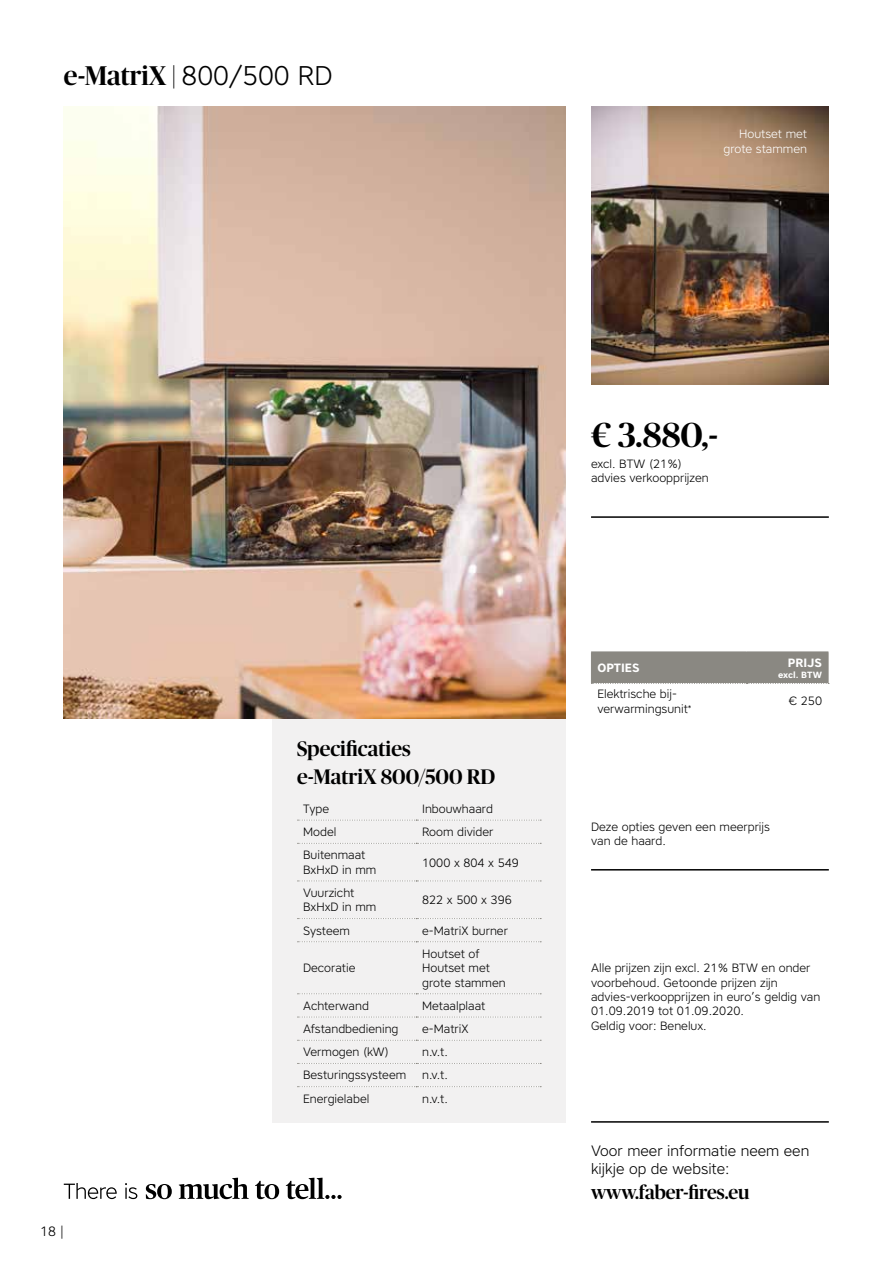
<style>
.page{position:relative;width:893px;height:1263px;background:#fff}
.page>*{position:absolute;margin:0;border:0;box-sizing:border-box;transform-origin:0 0}
.t1{font:500 34.65px "Publico Banner";color:#000}
.t2{font:500 27px "Publico Banner";color:#000}
.t3{font:500 21px/28.5px "Publico Banner";color:#000}
.t4{font:500 19.35px "Publico Banner";color:#000}
.t5{font:300 15px/18px "Core Sans A35";color:#000}
.t6{font:300 13.5px "Core Sans A35";color:#000}
.t7{font:300 12px/14.4px "Core Sans A35";color:#000}
.t8{font:300 12px/14.4px "Core Sans A35";color:#fff;text-align:right}
.t9{font:700 12px "Core Sans A65";color:#fff}
.t10{font:700 9px "Core Sans A65";color:#fff}
.s1{font-family:"Core Sans A35";font-weight:300}
</style>
<div class="page">
<hr style="left:591px;top:1121px;width:238px;height:2px;background:#000">
<svg style="left:64px;top:1178px;width:278px;height:21px"></svg>
<div style="left:272px;top:711px;width:294px;height:412px;background:#f2f1f1"></div>
<svg style="left:297px;top:820px;width:244px;height:1px"></svg>
<svg style="left:297px;top:843px;width:244px;height:1px"></svg>
<svg style="left:297px;top:880px;width:244px;height:1px"></svg>
<svg style="left:297px;top:918px;width:244px;height:1px"></svg>
<svg style="left:297px;top:941px;width:244px;height:1px"></svg>
<svg style="left:297px;top:993px;width:244px;height:1px"></svg>
<svg style="left:297px;top:1017px;width:244px;height:1px"></svg>
<svg style="left:297px;top:1040px;width:244px;height:1px"></svg>
<svg style="left:297px;top:1063px;width:244px;height:1px"></svg>
<svg style="left:297px;top:1086px;width:244px;height:1px"></svg>
<img style="left:64px;top:106px;width:502px;height:613px">
<hr style="left:591px;top:516px;width:238px;height:2px;background:#000">
<hr style="left:591px;top:869px;width:238px;height:1px;background:#000">
<hr style="left:591px;top:651px;width:156px;height:1px;background:#8a8882">
<hr style="left:747px;top:651px;width:81px;height:1px;background:#8a8882">
<div style="left:591px;top:652px;width:238px;height:32px;background:#8a8882"></div>
<img style="left:591px;top:106px;width:238px;height:278px">
<h2 class="t2" style="left:64px;top:57px;width:270px">e-MatriX | <span class="s1">800/500 RD</span></h2>
<p class="t8" style="left:723px;top:127px;width:85px">Houtset met grote stammen</p>
<p class="t6" style="left:40px;top:1222px;width:25px">18 |</p>
<h3 class="t3" style="left:297px;top:733px;width:200px">Specificaties e-MatriX 800/500 RD</h3>
<p class="t7" style="left:303px;top:801px;width:28px">Type</p>
<p class="t7" style="left:422px;top:801px;width:72px">Inbouwhaard</p>
<p class="t7" style="left:303px;top:824px;width:35px">Model</p>
<p class="t7" style="left:422px;top:824px;width:73px">Room divider</p>
<p class="t7" style="left:303px;top:848px;width:75px">Buitenmaat<br>BxHxD in mm</p>
<p class="t7" style="left:422px;top:855px;width:98px">1000 x 804 x 549</p>
<p class="t7" style="left:303px;top:885px;width:75px">Vuurzicht<br>BxHxD in mm</p>
<p class="t7" style="left:422px;top:892px;width:91px">822 x 500 x 396</p>
<p class="t7" style="left:303px;top:923px;width:48px">Systeem</p>
<p class="t7" style="left:422px;top:923px;width:87px">e-MatriX burner</p>
<p class="t7" style="left:303px;top:960px;width:54px">Decoratie</p>
<p class="t7" style="left:422px;top:946px;width:85px">Houtset of<br>Houtset met grote stammen</p>
<p class="t7" style="left:303px;top:998px;width:67px">Achterwand</p>
<p class="t7" style="left:422px;top:998px;width:65px">Metaalplaat</p>
<p class="t7" style="left:303px;top:1021px;width:97px">Afstandbediening</p>
<p class="t7" style="left:422px;top:1021px;width:48px">e-MatriX</p>
<p class="t7" style="left:303px;top:1044px;width:87px">Vermogen (kW)</p>
<p class="t7" style="left:422px;top:1044px;width:27px">n.v.t.</p>
<p class="t7" style="left:303px;top:1068px;width:105px">Besturingssysteem</p>
<p class="t7" style="left:422px;top:1068px;width:27px">n.v.t.</p>
<p class="t7" style="left:303px;top:1091px;width:68px">Energielabel</p>
<p class="t7" style="left:422px;top:1091px;width:27px">n.v.t.</p>
<h1 class="t1" style="left:591px;top:410px;width:128px">€ 3.880,-</h1>
<p class="t7" style="left:591px;top:456px;width:119px">excl. BTW (21%) advies verkoopprijzen</p>
<p class="t9" style="left:597px;top:660px;width:44px">OPTIES</p>
<p class="t9" style="left:788px;top:655px;width:36px">PRIJS</p>
<p class="t10" style="left:778px;top:668px;width:46px">excl. BTW</p>
<p class="t7" style="left:597px;top:687px;width:96px">Elektrische bij&shy;verwarmingsunit<sup>*</sup></p>
<p class="t7" style="left:789px;top:694px;width:35px">€ 250</p>
<p class="t7" style="left:591px;top:819px;width:181px">Deze opties geven een meerprijs van de haard.</p>
<p class="t7" style="left:591px;top:960px;width:231px">Alle prijzen zijn excl. 21% BTW en onder voorbehoud. Getoonde prijzen zijn advies-verkoopprijzen in euro’s geldig van 01.09.2019 tot 01.09.2020.<br>Geldig voor: Benelux.</p>
<p class="t5" style="left:591px;top:1141px;width:220px">Voor meer informatie neem een kijkje op de website:</p>
<h3 class="t4" style="left:591px;top:1179px;width:160px">www.faber-fires.eu</h3>
</div>
